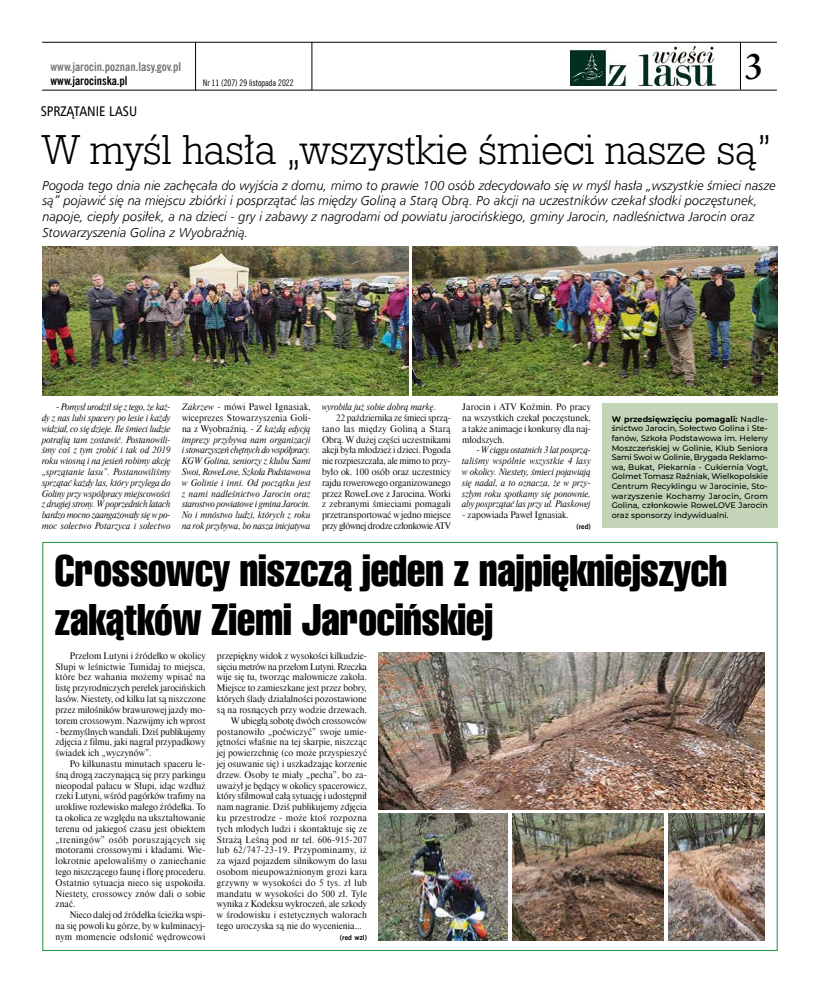
<style>
.page{position:relative;width:820px;height:993px;background:#fff}
.page>*{position:absolute;margin:0;border:0;box-sizing:border-box;transform-origin:0 0}
.t1{font:43px/48.6px "Swis 911 Cm EU";color:#000}
.t2{font:42px "Geo Slab 712 Lt EU";color:#000}
.t3{font:700 36px "Class Garmnd EU";color:#000}
.t4{font:14px "Humnst 777 Cn EU";color:#000}
.t5{font:italic 13px/15.6px "Humnst 777 Lt EU";color:#000}
.t6{font:700 12px "News Goth Cn EU";color:#797571}
.t7{font:700 12px "News Goth Cn EU";color:#000}
.t8{font:9px/10.8px "Dutch 801 Hd EU";letter-spacing:.005em;color:#000;text-align:justify}
.t9{font:italic 9px/10.8px "Dutch 801 Hd EU";color:#000;text-align:justify}
.t10{font:9px "Dutch 801 Hd EU";letter-spacing:-.015em;color:#000}
.t11{font:9px "Dutch 801 Hd EU";letter-spacing:.025em;color:#000}
.t12{font:9px "Dutch 801 Hd EU";letter-spacing:.03em;color:#000}
.t13{font:9px "Dutch 801 Hd EU";letter-spacing:.04em;color:#000}
.t14{font:9px "Dutch 801 Hd EU";letter-spacing:-.025em;color:#000}
.t15{font:9px "News Goth Cn EU";color:#000}
.t16{font:500 8px/9.6px "Montserrat";color:#000;text-align:justify}
.t17{font:700 7px "News Goth EU";letter-spacing:.01em;color:#000}
.s1{font-style:normal}
.s2{font-weight:700}
</style>
<div class="page">
<img style="left:570px;top:46px;width:145px;height:40px">
<hr style="left:195px;top:42px;width:1px;height:48px;background:#000">
<hr style="left:311px;top:42px;width:1px;height:48px;background:#000">
<hr style="left:42px;top:42px;width:734px;height:1px;background:#000">
<hr style="left:42px;top:90px;width:734px;height:1px;background:#000">
<hr style="left:740px;top:42px;width:1px;height:48px;background:#000">
<div style="left:602px;top:403px;width:175px;height:125px;background:#c4d4b8"></div>
<img style="left:43px;top:246px;width:365px;height:149px">
<img style="left:412px;top:246px;width:365px;height:149px">
<img style="left:378px;top:652px;width:386px;height:157px">
<img style="left:668px;top:813px;width:96px;height:127px">
<img style="left:512px;top:813px;width:150px;height:127px">
<img style="left:378px;top:813px;width:129px;height:127px">
<h3 class="t6" style="left:51px;top:59px;width:132px">www.jarocin.poznan.lasy.gov.pl</h3>
<h3 class="t7" style="left:51px;top:73px;width:79px">www.jarocinska.pl</h3>
<p class="t15" style="left:203px;top:77px;width:92px">Nr 11 (207) 29 listopada 2022</p>
<h3 class="t3" style="left:743px;top:44px;width:22px">3</h3>
<h3 class="t4" style="left:41px;top:102px;width:98px">SPRZĄTANIE LASU</h3>
<h2 class="t2" style="left:43px;top:123px;width:730px">W myśl hasła „wszystkie śmieci nasze są”</h2>
<p class="t5" style="left:43px;top:177px;width:734px">Pogoda tego dnia nie zachęcała do wyjścia z domu, mimo to prawie 100 osób zdecydowało się w myśl hasła „wszystkie śmieci nasze są” pojawić się na miejscu zbiórki i posprzątać las między Goliną a Starą Obrą. Po akcji na uczestników czekał słodki poczęstunek, napoje, ciepły posiłek, a na dzieci - gry i zabawy z nagrodami od powiatu jarocińskiego, gminy Jarocin, nadleśnictwa Jarocin oraz Stowarzyszenia Golina z Wyobraźnią.</p>
<p class="t9" style="left:42px;top:401px;width:130px;text-indent:14px"><span class="s1">-</span> Pomysł urodził się z tego, że każ&shy;dy z nas lubi spacery po lesie i każdy widział, co się dzieje. Ile śmieci ludzie potrafią tam zostawić. Postanowili&shy;śmy coś z tym zrobić i tak od 2019 roku wiosną i na jesień robimy akcję „sprzątanie lasu”. Postanowiliśmy sprzątać każdy las, który przylega do Goliny przy współpracy miejscowości z drugiej strony. W poprzednich latach bardzo mocno zaangażowały się w po&shy;moc sołectwo Potarzyca i sołectwo</p>
<p class="t9" style="left:182px;top:401px;width:130px">Zakrzew <span class="s1">- mówi Pawel Ignasiak, wiceprezes Stowarzyszenia Goli&shy;na z Wyobraźnią. -</span> Z każdą edycją imprezy przybywa nam organizacji i stowarzyszeń chętnych do współpracy.<br>KGW Golina, seniorzy z klubu Sami Swoi, RoweLove, Szkoła Podstawowa w Golinie i inni. Od początku jest z nami nadleśnictwo Jarocin oraz starostwo powiatowe i gmina Jarocin.<br>No i mnóstwo ludzi, których z roku na rok przybywa, bo nasza inicjatywa</p>
<p class="t9" style="left:322px;top:401px;width:115px">wyrobiła już sobie dobrą markę<span class="s1">.</span></p>
<p class="t10" style="left:336px;top:412px;width:116px">22 października ze śmieci sprzą-</p>
<p class="t12" style="left:322px;top:423px;width:130px">tano las między Goliną a Starą</p>
<p class="t8" style="left:322px;top:434px;width:130px">Obrą. W dużej części uczestnikami</p>
<p class="t8" style="left:322px;top:445px;width:130px">akcji była młodzież i dzieci. Pogoda</p>
<p class="t10" style="left:322px;top:455px;width:130px">nie rozpieszczała, ale mimo to przy-</p>
<p class="t8" style="left:322px;top:466px;width:130px">było ok. 100 osób oraz uczestnicy</p>
<p class="t8" style="left:322px;top:477px;width:130px">rajdu rowerowego organizowanego</p>
<p class="t8" style="left:322px;top:488px;width:130px">przez RoweLove z Jarocina. Worki</p>
<p class="t8" style="left:322px;top:499px;width:130px">z zebranymi śmieciami pomagali</p>
<p class="t8" style="left:322px;top:509px;width:130px">przetransportować w jedno miejsce</p>
<p class="t14" style="left:322px;top:520px;width:130px">przy głównej drodze członkowie ATV</p>
<p class="t8" style="left:462px;top:401px;width:130px">Jarocin i ATV Koźmin. Po pracy na wszystkich czekał poczęstunek, a także animacje i konkursy dla naj&shy;młodszych.</p>
<p class="t9" style="left:462px;top:444px;width:130px;text-indent:14px"><span class="s1">-</span> W ciągu ostatnich 3 lat posprzą&shy;taliśmy wspólnie wszystkie 4 lasy w okolicy. Niestety, śmieci pojawiają się nadal, a to oznacza, że w przy&shy;szłym roku spotkamy się ponownie, aby posprzątać las przy ul. Piaskowej</p>
<p class="t8" style="left:462px;top:509px;width:108px">- zapowiada Paweł Ignasiak.</p>
<p class="t17" style="left:576px;top:522px;width:16px">(red)</p>
<p class="t16" style="left:611px;top:413px;width:158px"><span class="s2">W przedsięwzięciu pomagali:</span> Nadle&shy;śnictwo Jarocin, Sołectwo Golina i Ste&shy;fanów, Szkoła Podstawowa im. Heleny Moszczeńskiej w Golinie, Klub Seniora Sami Swoi w Golinie, Brygada Reklamo&shy;wa, Bukat, Piekarnia - Cukiernia Vogt, Golmet Tomasz Raźniak, Wielkopolskie Centrum Recyklingu w Jarocinie, Sto&shy;warzyszenie Kochamy Jarocin, Grom Golina, członkowie RoweLOVE Jarocin oraz sponsorzy indywidualni.</p>
<h1 class="t1" style="left:55px;top:547px;width:673px">Crossowcy niszczą jeden z najpiękniejszych zakątków Ziemi Jarocińskiej</h1>
<p class="t8" style="left:55px;top:650px;width:152px;text-indent:14px">Przełom Lutyni i źródełko w okolicy Słupi w leśnictwie Tumidaj to miejsca, które bez wahania możemy wpisać na listę przyrodniczych perełek jarocińskich lasów. Niestety, od kilku lat są niszczone przez miłośników brawurowej jazdy mo&shy;torem crossowym. Nazwijmy ich wprost</p>
<p class="t8" style="left:55px;top:726px;width:151px">- bezmyślnych wandali. Dziś publikujemy zdjęcia z filmu, jaki nagrał przypadkowy świadek ich „wyczynów”.</p>
<p class="t8" style="left:55px;top:758px;width:152px;text-indent:14px">Po kilkunastu minutach spaceru le&shy;śną drogą zaczynającą się przy parkingu nieopodal pałacu w Słupi, idąc wzdłuż rzeki Lutyni, wśród pagórków trafimy na urokliwe rozlewisko małego źródełka. To ta okolica ze względu na ukształtowanie terenu od jakiegoś czasu jest obiektem „treningów” osób poruszających się motorami crossowymi i kładami. Wie&shy;lokrotnie apelowaliśmy o zaniechanie tego niszczącego faunę i florę procederu.<br>Ostatnio sytuacja nieco się uspokoiła.<br>Niestety, crossowcy znów dali o sobie znać.</p>
<p class="t8" style="left:55px;top:909px;width:151px;text-indent:14px">Nieco dalej od źródełka ścieżka wspi&shy;na się powoli ku górze, by w kulminacyj&shy;nym momencie odsłonić wędrowcowi</p>
<p class="t8" style="left:217px;top:650px;width:152px">przepiękny widok z wysokości kilkudzie-</p>
<p class="t10" style="left:217px;top:660px;width:152px">sięciu metrów na przełom Lutyni. Rzeczka</p>
<p class="t8" style="left:217px;top:672px;width:151px">wije się tu, tworząc malownicze zakola.</p>
<p class="t8" style="left:217px;top:682px;width:151px">Miejsce to zamieszkane jest przez bobry,</p>
<p class="t8" style="left:217px;top:693px;width:151px">których ślady działalności pozostawione</p>
<p class="t8" style="left:217px;top:704px;width:151px">są na rosnących przy wodzie drzewach.</p>
<p class="t8" style="left:231px;top:715px;width:137px">W ubiegłą sobotę dwóch crossowców</p>
<p class="t8" style="left:217px;top:726px;width:152px">postanowiło „poćwiczyć” swoje umie-</p>
<p class="t8" style="left:217px;top:736px;width:151px">jętności właśnie na tej skarpie, niszcząc</p>
<p class="t8" style="left:217px;top:747px;width:151px">jej powierzchnię (co może przyspieszyć</p>
<p class="t8" style="left:217px;top:758px;width:151px">jej osuwanie się) i uszkadzając korzenie</p>
<p class="t8" style="left:217px;top:769px;width:151px">drzew. Osoby te miały „pecha”, bo za-</p>
<p class="t8" style="left:217px;top:780px;width:152px">uważył je będący w okolicy spacerowicz,</p>
<p class="t8" style="left:217px;top:790px;width:151px">który sfilmował całą sytuację i udostępnił</p>
<p class="t8" style="left:217px;top:801px;width:151px">nam nagranie. Dziś publikujemy zdjęcia</p>
<p class="t11" style="left:217px;top:812px;width:151px">ku przestrodze - może ktoś rozpozna</p>
<p class="t8" style="left:217px;top:823px;width:151px">tych młodych ludzi i skontaktuje się ze</p>
<p class="t8" style="left:217px;top:834px;width:151px">Strażą Leśną pod nr tel. 606-915-207</p>
<p class="t13" style="left:217px;top:844px;width:151px">lub 62/747-23-19. Przypominamy, iż</p>
<p class="t8" style="left:217px;top:855px;width:151px">za wjazd pojazdem silnikowym do lasu</p>
<p class="t11" style="left:217px;top:866px;width:151px">osobom nieupoważnionym grozi kara</p>
<p class="t12" style="left:217px;top:876px;width:151px">grzywny w wysokości do 5 tys. zł lub</p>
<p class="t11" style="left:217px;top:887px;width:151px">mandatu w wysokości do 500 zł. Tyle</p>
<p class="t8" style="left:217px;top:898px;width:151px">wynika z Kodeksu wykroczeń, ale szkody</p>
<p class="t8" style="left:217px;top:909px;width:151px">w środowisku i estetycznych walorach</p>
<p class="t8" style="left:217px;top:920px;width:146px">tego uroczyska są nie do wycenienia...</p>
<p class="t17" style="left:340px;top:932px;width:29px">(red wzl)</p>
</div>
